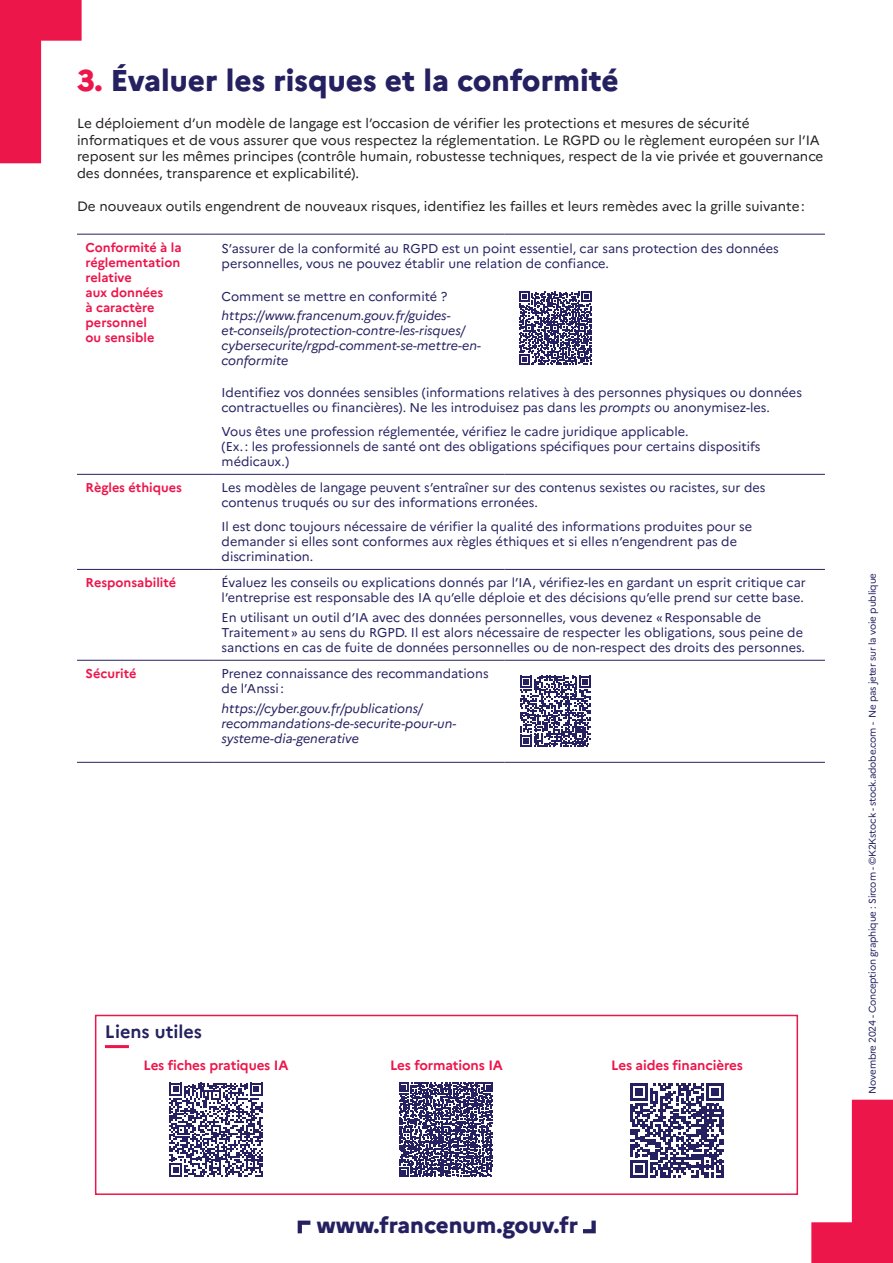
<style>
.page{position:relative;width:893px;height:1263px;background:#fff}
.page>*{position:absolute;margin:0;border:0;box-sizing:border-box;transform-origin:0 0}
.t1{font:800 30px "Marianne";color:#252161}
.t2{font:800 22.5px "Marianne";color:#252161}
.Intertitre1{font:700 18px "Marianne";color:#252161}
.txt_courant{font:13.5px/16.5px "Marianne";color:#231f20}
.Txt_courant_questions{font:700 13.5px "Marianne";letter-spacing:-.01em;color:#ed164b}
.txt_courant-2{font:12.75px/15px "Marianne";color:#252161}
.txt_courant-3{font:italic 12.75px/15px "Marianne";color:#252161}
.txt_courant-4{font:700 12.75px/15px "Marianne";color:#ed164b}
.Txt_courant_questions-2{font:9.75px "Marianne";letter-spacing:-.02em;color:#252161}
.s1{color:#ed164b}
.s2{font-style:italic}
</style>
<div class="page">
<svg style="left:298px;top:1220px;width:12px;height:13px"></svg>
<svg style="left:583px;top:1220px;width:13px;height:13px"></svg>
<svg style="left:0;top:0;width:82px;height:163px"></svg>
<svg style="left:811px;top:1100px;width:82px;height:163px"></svg>
<hr style="left:77px;top:234px;width:136px;height:1px;background:#252161">
<hr style="left:213px;top:234px;width:291px;height:1px;background:#252161">
<hr style="left:504px;top:234px;width:321px;height:1px;background:#252161">
<hr style="left:77px;top:474px;width:136px;height:1px;background:#252161">
<hr style="left:213px;top:474px;width:291px;height:1px;background:#252161">
<hr style="left:504px;top:474px;width:321px;height:1px;background:#252161">
<hr style="left:77px;top:569px;width:136px;height:1px;background:#252161">
<hr style="left:213px;top:569px;width:291px;height:1px;background:#252161">
<hr style="left:504px;top:569px;width:321px;height:1px;background:#252161">
<hr style="left:77px;top:660px;width:136px;height:1px;background:#252161">
<hr style="left:213px;top:660px;width:291px;height:1px;background:#252161">
<hr style="left:504px;top:660px;width:321px;height:1px;background:#252161">
<hr style="left:77px;top:762px;width:136px;height:1px;background:#252161">
<hr style="left:213px;top:762px;width:291px;height:1px;background:#252161">
<hr style="left:504px;top:762px;width:321px;height:1px;background:#252161">
<svg style="left:519px;top:292px;width:73px;height:73px"></svg>
<svg style="left:520px;top:676px;width:71px;height:71px"></svg>
<hr style="left:105px;top:1045px;width:24px;height:3px;background:#ed164b">
<svg style="left:169px;top:1083px;width:94px;height:94px"></svg>
<svg style="left:399px;top:1082px;width:94px;height:95px"></svg>
<svg style="left:630px;top:1083px;width:94px;height:95px"></svg>
<div style="left:95px;top:1015px;width:703px;height:180px;border:2px solid #ed164b"></div>
<p class="t1" style="left:77px;top:57px;width:543px"><span class="s1">3.</span> Évaluer les risques et la conformité</p>
<p class="txt_courant" style="left:77px;top:114px;width:748px">Le déploiement d’un modèle de langage est l’occasion de vérifier les protections et mesures de sécurité informatiques et de vous assurer que vous respectez la réglementation. Le RGPD ou le règlement européen sur l’IA reposent sur les mêmes principes (contrôle humain, robustesse techniques, respect de la vie privée et gouvernance des données, transparence et explicabilité).</p>
<p class="txt_courant" style="left:77px;top:197px;width:729px">De nouveaux outils engendrent de nouveaux risques, identifiez les failles et leurs remèdes avec la grille suivante:</p>
<p class="txt_courant-4" style="left:86px;top:239px;width:98px">Conformité à la réglementation relative<br>aux données<br>à caractère personnel<br>ou sensible</p>
<p class="txt_courant-2" style="left:222px;top:240px;width:559px">S’assurer de la conformité au RGPD est un point essentiel, car sans protection des données personnelles, vous ne pouvez établir une relation de confiance.</p>
<p class="txt_courant-2" style="left:222px;top:288px;width:227px">Comment se mettre en conformité ?</p>
<p class="txt_courant-3" style="left:222px;top:307px;width:261px">https://www.francenum.gouv.fr/guides&shy;et-conseils/protection-contre-les-risques/ cybersecurite/rgpd-comment-se-mettre-en&shy;conformite</p>
<p class="txt_courant-2" style="left:222px;top:384px;width:582px">Identifiez vos données sensibles (informations relatives à des personnes physiques ou données contractuelles ou financières). Ne les introduisez pas dans les <span class="s2">prompts</span> ou anonymisez-les.</p>
<p class="txt_courant-2" style="left:222px;top:423px;width:540px">Vous êtes une profession réglementée, vérifiez le cadre juridique applicable.<br>(Ex.: les professionnels de santé ont des obligations spécifiques pour certains dispositifs médicaux.)</p>
<p class="txt_courant-4" style="left:86px;top:479px;width:98px">Règles éthiques</p>
<p class="txt_courant-2" style="left:222px;top:479px;width:545px">Les modèles de langage peuvent s’entraîner sur des contenus sexistes ou racistes, sur des contenus truqués ou sur des informations erronées.</p>
<p class="txt_courant-2" style="left:222px;top:518px;width:532px">Il est donc toujours nécessaire de vérifier la qualité des informations produites pour se demander si elles sont conformes aux règles éthiques et si elles n’engendrent pas de discrimination.</p>
<p class="txt_courant-4" style="left:86px;top:574px;width:92px">Responsabilité</p>
<p class="txt_courant-2" style="left:222px;top:574px;width:586px">Évaluez les conseils ou explications donnés par l’IA, vérifiez-les en gardant un esprit critique car l’entreprise est responsable des IA qu’elle déploie et des décisions qu’elle prend sur cette base.</p>
<p class="txt_courant-2" style="left:222px;top:609px;width:585px">En utilisant un outil d’IA avec des données personnelles, vous devenez «Responsable de<br>Traitement» au sens du RGPD. Il est alors nécessaire de respecter les obligations, sous peine de sanctions en cas de fuite de données personnelles ou de non-respect des droits des personnes.</p>
<p class="txt_courant-4" style="left:86px;top:665px;width:52px">Sécurité</p>
<p class="txt_courant-2" style="left:222px;top:665px;width:269px">Prenez connaissance des recommandations de l’Anssi:</p>
<p class="txt_courant-3" style="left:222px;top:699px;width:236px">https://cyber.gouv.fr/publications/ recommandations-de-securite-pour-un&shy;systeme-dia-generative</p>
<p class="Intertitre1" style="left:105px;top:1018px;width:99px">Liens utiles</p>
<p class="Txt_courant_questions" style="left:143px;top:1055px;width:146px">Les fiches pratiques IA</p>
<p class="Txt_courant_questions" style="left:390px;top:1055px;width:114px">Les formations IA</p>
<p class="Txt_courant_questions" style="left:611px;top:1055px;width:133px">Les aides financières</p>
<p class="Txt_courant_questions-2" style="left:865px;top:1094px;width:522px;rotate:-90deg">Novembre 2024 - Conception graphique : Sircom - ©K2Kstock - stock.adobe.com - Ne pas jeter sur la voie publique</p>
<h2 class="t2" style="left:316px;top:1208px;width:263px">www.francenum.gouv.fr</h2>
</div>
